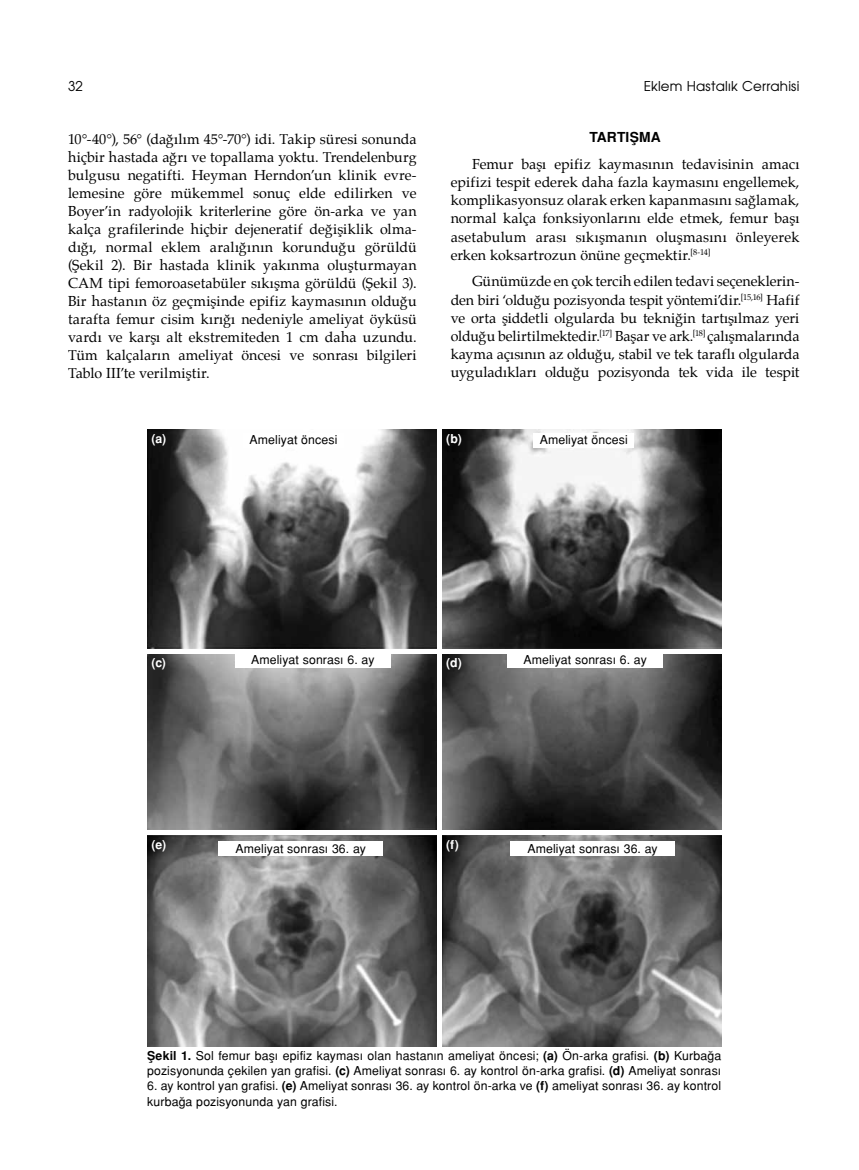
<style>
.page{position:relative;width:859px;height:1170px;background:#fff}
.page>*{position:absolute;margin:0;border:0;box-sizing:border-box;transform-origin:0 0}
.t1{font:14.25px/18px "Palatino";color:#000;text-align:justify}
.t2{font:700 13.8px "Helvetica Tr";letter-spacing:.01em;color:#000}
.t3{font:13.5px "Avant Garde Tr";letter-spacing:.015em;color:#000}
.t4{font:12.3px/15.3px "Helvetica Normal Tr";letter-spacing:.01em;color:#000}
.t5{font:700 12.3px "Helvetica Tr";color:#fff}
.s1{font-family:"Helvetica Tr";font-weight:700}
</style>
<div class="page">
<img style="left:147px;top:430px;width:574px;height:616px">
<div style="left:437px;top:428px;width:5px;height:619px;background:#fff"></div>
<hr style="left:146px;top:649px;width:576px;height:4px;background:#fff">
<hr style="left:146px;top:830px;width:576px;height:4px;background:#fff">
<div style="left:243px;top:432px;width:101px;height:15px;background:#fff"></div>
<div style="left:235px;top:653px;width:155px;height:15px;background:#fff"></div>
<div style="left:507px;top:653px;width:156px;height:15px;background:#fff"></div>
<div style="left:218px;top:841px;width:165px;height:15px;background:#fff"></div>
<div style="left:510px;top:841px;width:165px;height:15px;background:#fff"></div>
<div style="left:534px;top:432px;width:100px;height:15px;background:#fff"></div>
<p class="t3" style="left:68px;top:77px;width:16px">32</p>
<p class="t3" style="left:644px;top:77px;width:157px">Eklem Hastalık Cerrahisi</p>
<p class="t1" style="left:68px;top:131px;width:350px">10°-40°), 56° (dağılım 45°-70°) idi. Takip süresi sonunda hiçbir hastada ağrı ve topallama yoktu. Trendelenburg bulgusu negatifti. Heyman Herndon’un klinik evre&shy;lemesine göre mükemmel sonuç elde edilirken ve Boyer’in radyolojik kriterlerine göre ön-arka ve yan kalça grafilerinde hiçbir dejeneratif değişiklik olma&shy;dığı, normal eklem aralığının korunduğu görüldü (Şekil 2). Bir hastada klinik yakınma oluşturmayan CAM tipi femoroasetabüler sıkışma görüldü (Şekil 3).<br>Bir hastanın öz geçmişinde epifiz kaymasının olduğu tarafta femur cisim kırığı nedeniyle ameliyat öyküsü vardı ve karşı alt ekstremiteden 1 cm daha uzundu.<br>Tüm kalçaların ameliyat öncesi ve sonrası bilgileri Tablo III’te verilmiştir.</p>
<p class="t2" style="left:589px;top:129px;width:73px">TARTIŞMA</p>
<p class="t1" style="left:451px;top:156px;width:350px;text-indent:21px">Femur başı epifiz kaymasının tedavisinin amacı epifizi tespit ederek daha fazla kaymasını engellemek, komplikasyonsuz olarak erken kapanmasını sağlamak, normal kalça fonksiyonlarını elde etmek, femur başı asetabulum arası sıkışmanın oluşmasını önleyerek erken koksartrozun önüne geçmektir.<sup>[8-14]</sup></p>
<p class="t1" style="left:451px;top:273px;width:350px;text-indent:21px">Günümüzde en çok tercih edilen tedavi seçeneklerin&shy;den biri ‘olduğu pozisyonda tespit yöntemi’dir.<sup>[15,16]</sup> Hafif ve orta şiddetli olgularda bu tekniğin tartışılmaz yeri olduğu belirtilmektedir.<sup>[17]</sup> Başar ve ark.<sup>[18]</sup> çalışmalarında kayma açısının az olduğu, stabil ve tek taraflı olgularda uyguladıkları olduğu pozisyonda tek vida ile tespit</p>
<p class="t5" style="left:152px;top:431px;width:16px">(a)</p>
<p class="t4" style="left:250px;top:431px;width:90px">Ameliyat öncesi</p>
<p class="t5" style="left:446px;top:431px;width:17px">(b)</p>
<p class="t4" style="left:540px;top:431px;width:90px">Ameliyat öncesi</p>
<p class="t5" style="left:152px;top:655px;width:16px">(c)</p>
<p class="t5" style="left:152px;top:837px;width:16px">(e)</p>
<p class="t4" style="left:251px;top:652px;width:125px">Ameliyat sonrası 6. ay</p>
<p class="t4" style="left:523px;top:652px;width:125px">Ameliyat sonrası 6. ay</p>
<p class="t5" style="left:446px;top:655px;width:17px">(d)</p>
<p class="t5" style="left:446px;top:837px;width:14px">(f)</p>
<p class="t4" style="left:235px;top:840px;width:132px">Ameliyat sonrası 36. ay</p>
<p class="t4" style="left:527px;top:840px;width:132px">Ameliyat sonrası 36. ay</p>
<p class="t4" style="left:147px;top:1047px;width:576px"><span class="s1">Şekil 1.</span> Sol femur başı epifiz kayması olan hastanın ameliyat öncesi; <span class="s1">(a)</span> Ön-arka grafisi. <span class="s1">(b)</span> Kurbağa pozisyonunda çekilen yan grafisi. <span class="s1">(c)</span> Ameliyat sonrası 6. ay kontrol ön-arka grafisi. <span class="s1">(d)</span> Ameliyat sonrası</p>
<p class="t4" style="left:147px;top:1078px;width:576px">6. ay kontrol yan grafisi. <span class="s1">(e)</span> Ameliyat sonrası 36. ay kontrol ön-arka ve <span class="s1">(f)</span> ameliyat sonrası 36. ay kontrol kurbağa pozisyonunda yan grafisi.</p>
</div>
